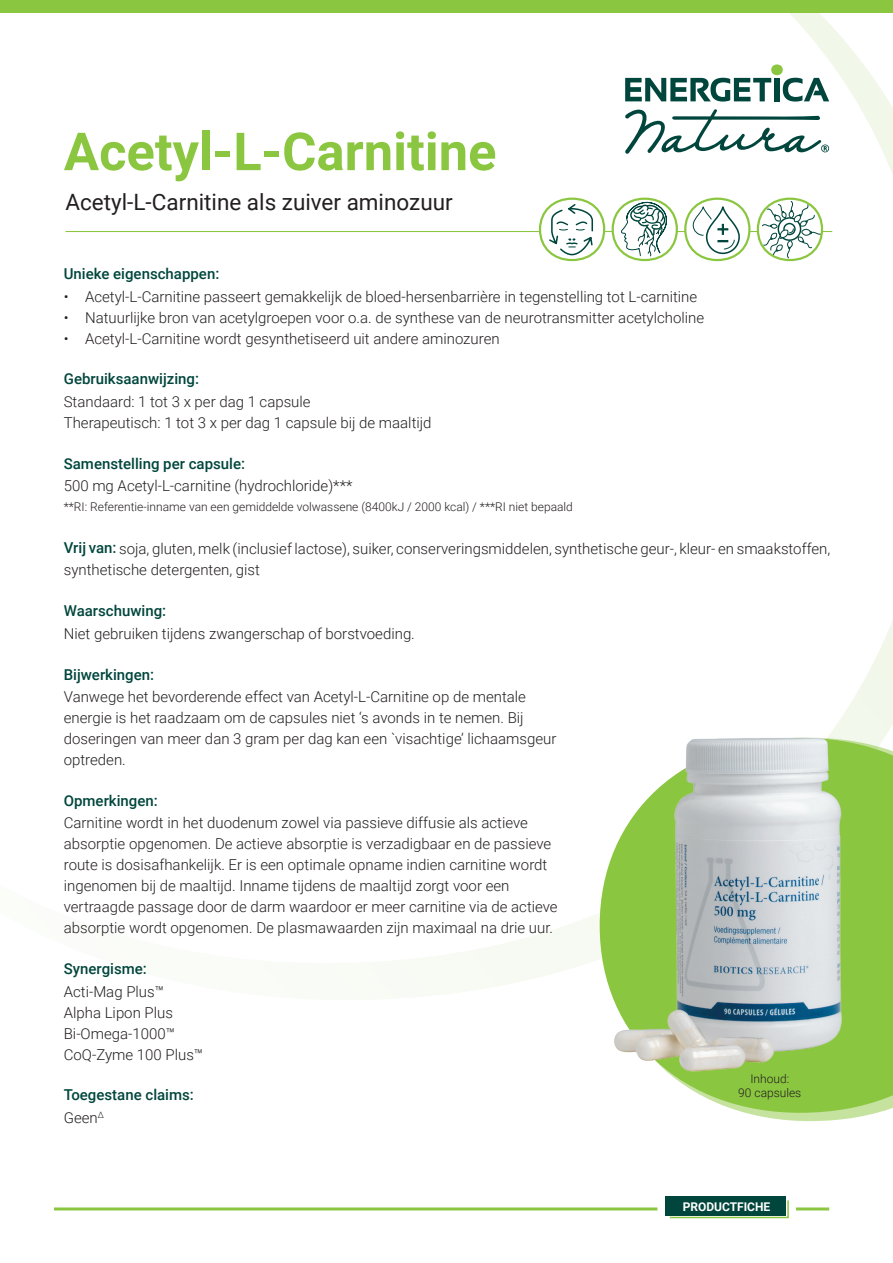
<style>
.page{position:relative;width:893px;height:1263px;background:#fff}
.page>*{position:absolute;margin:0;border:0;box-sizing:border-box;transform-origin:0 0}
.t1{font:700 52.5px "Roboto";color:#8bc640}
.t2{font:22.5px "Roboto";color:#231f20}
.t3{font:300 15px/21px "Roboto";color:#231f20}
.t4{font:500 15px/22.5px "Roboto";color:#00463d}
.t5{font:300 12px/14.4px "Roboto";color:#231f20;text-align:center}
.t6{font:700 12px "Roboto";color:#fff}
.s1{font-weight:500;color:#00463d}
.s2{font-weight:300;color:#231f20}
</style>
<div class="page">
<svg style="left:399px;top:13px;width:494px;height:983px"></svg>
<svg style="left:720px;top:1104px;width:173px;height:17px"></svg>
<div style="left:0;top:0;width:893px;height:13px;background:#8bc640"></div>
<hr style="left:54px;top:1207px;width:603px;height:3px;background:#8bc640">
<svg style="left:625px;top:78px;width:146px;height:24px"></svg>
<div style="left:774px;top:78px;width:6px;height:23px;background:#00463d"></div>
<svg style="left:783px;top:78px;width:46px;height:24px"></svg>
<div style="left:771px;top:64px;width:12px;height:11px;background:#8bc640;border-radius:50%"></div>
<svg style="left:625px;top:108px;width:204px;height:46px"></svg>
<hr style="left:796px;top:1207px;width:33px;height:3px;background:#8bc640">
<hr style="left:65px;top:231px;width:767px;height:1px;background:#8bc640">
<div style="left:665px;top:1197px;width:121px;height:19px;background:#00463d"></div>
<svg style="left:669px;top:1200px;width:120px;height:19px"></svg>
<div style="left:612px;top:198px;width:64px;height:62px;background:#fff;border-radius:50%"></div>
<svg style="left:619px;top:201px;width:49px;height:59px"></svg>
<svg style="left:685px;top:198px;width:65px;height:62px"></svg>
<svg style="left:692px;top:204px;width:49px;height:51px"></svg>
<svg style="left:761px;top:200px;width:61px;height:59px"></svg>
<div style="left:612px;top:198px;width:66px;height:63px;border:2px solid #8bc640;border-radius:50%"></div>
<div style="left:684px;top:198px;width:66px;height:63px;border:2px solid #8bc640;border-radius:50%"></div>
<div style="left:757px;top:198px;width:66px;height:63px;border:2px solid #8bc640;border-radius:50%"></div>
<img style="left:592px;top:708px;width:301px;height:396px">
<div style="left:540px;top:199px;width:64px;height:61px;background:#fff;border-radius:50%"></div>
<svg style="left:548px;top:203px;width:46px;height:53px"></svg>
<div style="left:539px;top:198px;width:66px;height:63px;border:2px solid #8bc640;border-radius:50%"></div>
<h1 class="t1" style="left:64px;top:115px;width:434px">Acetyl-L-Carnitine</h1>
<h2 class="t2" style="left:65px;top:186px;width:389px">Acetyl-L-Carnitine als zuiver aminozuur</h2>
<p class="t4" style="left:64px;top:262px;width:157px">Unieke eigenschappen:</p>
<p class="t3" style="left:64px;top:285px;width:635px">• Acetyl-L-Carnitine passeert gemakkelijk de bloed-hersenbarrière in tegenstelling tot L-carnitine</p>
<p class="t3" style="left:64px;top:306px;width:642px">• Natuurlijke bron van acetylgroepen voor o.a. de synthese van de neurotransmitter acetylcholine</p>
<p class="t3" style="left:64px;top:327px;width:437px">• Acetyl-L-Carnitine wordt gesynthetiseerd uit andere aminozuren</p>
<p class="t4" style="left:64px;top:367px;width:137px">Gebruiksaanwijzing:</p>
<p class="t3" style="left:64px;top:390px;width:369px">Standaard: 1 tot 3 x per dag 1 capsule<br>Therapeutisch: 1 tot 3 x per dag 1 capsule bij de maaltijd</p>
<p class="t4" style="left:64px;top:451px;width:183px">Samenstelling per capsule:</p>
<p class="t3" style="left:64px;top:475px;width:290px">500 mg Acetyl-L-carnitine (hydrochloride)***</p>
<p class="t5" style="left:64px;top:499px;width:511px">**RI: Referentie-inname van een gemiddelde volwassene (8400kJ / 2000 kcal) / ***RI niet bepaald</p>
<p class="t3" style="left:64px;top:538px;width:768px"><span class="s1">Vrij van:</span> soja, gluten, melk (inclusief lactose), suiker, conserveringsmiddelen, synthetische geur-, kleur- en smaakstoffen, synthetische detergenten, gist</p>
<p class="t4" style="left:64px;top:599px;width:104px">Waarschuwing:</p>
<p class="t3" style="left:64px;top:622px;width:353px">Niet gebruiken tijdens zwangerschap of borstvoeding.</p>
<p class="t4" style="left:64px;top:662px;width:92px">Bijwerkingen:</p>
<p class="t3" style="left:64px;top:686px;width:494px">Vanwege het bevorderende effect van Acetyl-L-Carnitine op de mentale energie is het raadzaam om de capsules niet ‘s avonds in te nemen. Bij doseringen van meer dan 3 gram per dag kan een `visachtige’ lichaamsgeur optreden.</p>
<p class="t4" style="left:64px;top:789px;width:96px">Opmerkingen:</p>
<p class="t3" style="left:64px;top:812px;width:495px">Carnitine wordt in het duodenum zowel via passieve diffusie als actieve absorptie opgenomen. De actieve absorptie is verzadigbaar en de passieve route is dosisafhankelijk. Er is een optimale opname indien carnitine wordt ingenomen bij de maaltijd. Inname tijdens de maaltijd zorgt voor een vertraagde passage door de darm waardoor er meer carnitine via de actieve absorptie wordt opgenomen. De plasmawaarden zijn maximaal na drie uur.</p>
<p class="t4" style="left:64px;top:957px;width:85px">Synergisme:</p>
<p class="t3" style="left:64px;top:980px;width:141px">Acti-Mag Plus™<br>Alpha Lipon Plus<br>Bi-Omega-1000™<br>CoQ-Zyme 100 Plus™</p>
<p class="t4" style="left:64px;top:1083px;width:132px">Toegestane claims:<br><span class="s2">Geen</span><sup>∆</sup></p>
<p class="t5" style="left:738px;top:1071px;width:65px">Inhoud:<br>90 capsules</p>
<p class="t6" style="left:683px;top:1198px;width:89px">PRODUCTFICHE</p>
</div>
